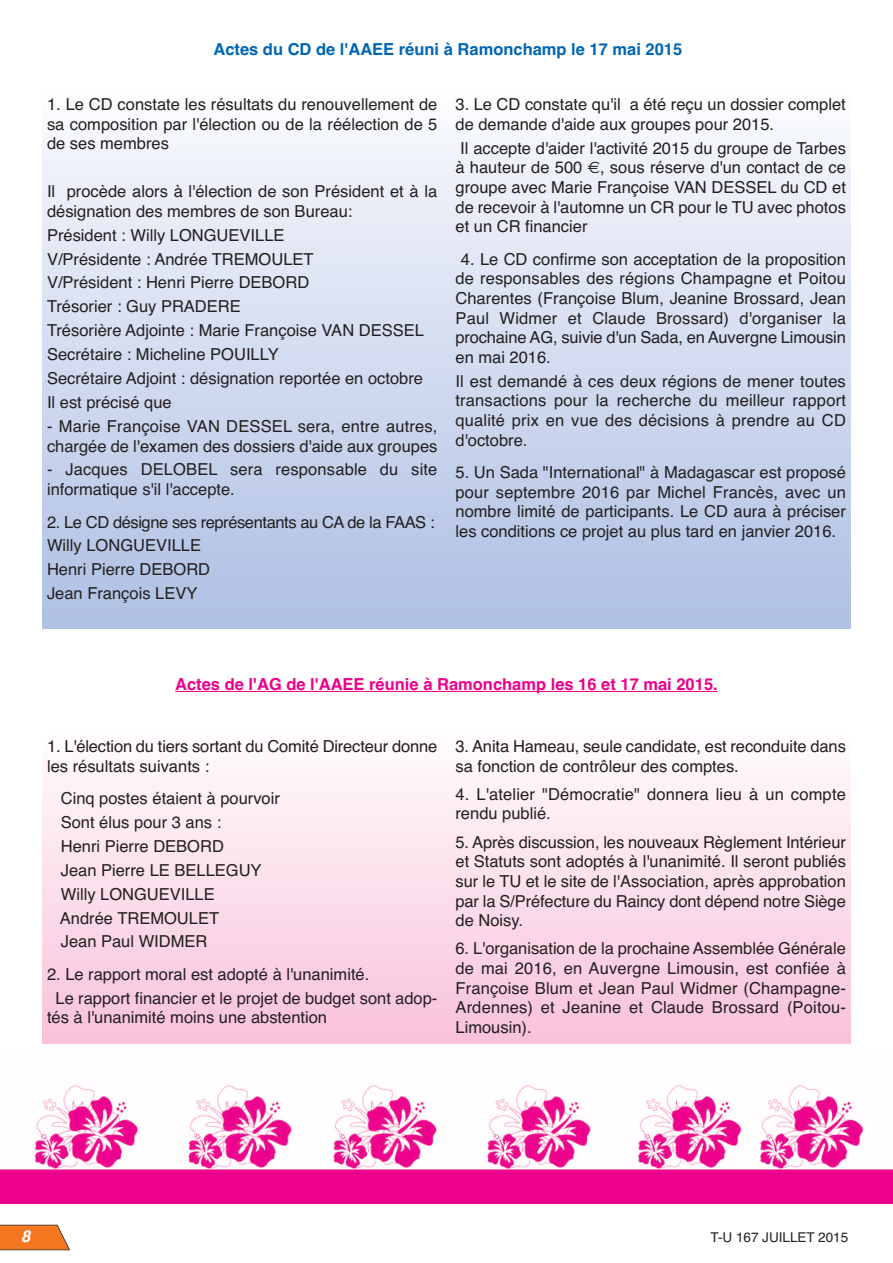
<style>
.page{position:relative;width:893px;height:1263px;background:#fff}
.page>*{position:absolute;margin:0;border:0;box-sizing:border-box;transform-origin:0 0}
.t1{font:16.5px/19.6px "Helvetica";color:#231f20}
.t2{font:700 16.5px "Helvetica";color:#ec008c}
.t3{font:700 16.5px "Helvetica";color:#0066b3}
.t4{font:italic 700 16.5px "Helvetica";color:#fff}
.t5{font:13.5px "Helvetica";color:#231f20}
.s1{font-family:"Euro Sans"}
</style>
<div class="page">
<svg style="left:0;top:1225px;width:70px;height:25px;background:#ea7f34"></svg>
<div style="left:43px;top:93px;width:807px;height:536px;background:linear-gradient(to bottom,#fbfafd,#adbfe3)"></div>
<img style="left:0;top:1084px;width:893px;height:119px">
<div style="left:43px;top:735px;width:807px;height:308px;background:linear-gradient(to bottom,#fffcfd,#f8c2da)"></div>
<hr style="left:175px;top:691px;width:543px;height:1px;background:#ec008c">
<p class="t3" style="left:213px;top:43px;width:470px">Actes du CD de l'AAEE réuni à Ramonchamp le 17 mai 2015</p>
<p class="t1" style="left:47px;top:96px;width:392px;text-align:justify">1. Le CD constate les résultats du renouvellement de sa composition par l'élection ou de la réélection de 5 de ses membres</p>
<p class="t1" style="left:47px;top:183px;width:392px">Il procède alors à l'élection de son Président et à la désignation des membres de son Bureau:</p>
<p class="t1" style="left:47px;top:225px;width:378px;line-height:23.9px">Président : Willy LONGUEVILLE<br>V/Présidente : Andrée TREMOULET<br>V/Président : Henri Pierre DEBORD<br>Trésorier : Guy PRADERE<br>Trésorière Adjointe : Marie Françoise VAN DESSEL Secrétaire : Micheline POUILLY<br>Secrétaire Adjoint : désignation reportée en octobre Il est précisé que</p>
<p class="t1" style="left:47px;top:418px;width:392px">- Marie Françoise VAN DESSEL sera, entre autres, chargée de l'examen des dossiers d'aide aux groupes</p>
<p class="t1" style="left:47px;top:461px;width:392px">- Jacques DELOBEL sera responsable du site informatique s'il l'accepte.</p>
<p class="t1" style="left:47px;top:511px;width:389px;line-height:23.9px">2. Le CD désigne ses représentants au CA de la FAAS :<br>Willy LONGUEVILLE<br>Henri Pierre DEBORD<br>Jean François LEVY</p>
<p class="t1" style="left:455px;top:96px;width:392px">3. Le CD constate qu'il a été reçu un dossier complet de demande d'aide aux groupes pour 2015.</p>
<p class="t1" style="left:455px;top:140px;width:392px;text-align:justify">Il accepte d'aider l'activité 2015 du groupe de Tarbes à hauteur de 500 <span class="s1">€</span>, sous réserve d'un contact de ce groupe avec Marie Françoise VAN DESSEL du CD et de recevoir à l'automne un CR pour le TU avec photos et un CR financier</p>
<p class="t1" style="left:455px;top:251px;width:392px;text-align:justify;text-indent:5px">4. Le CD confirme son acceptation de la proposition de responsables des régions Champagne et Poitou Charentes (Françoise Blum, Jeanine Brossard, Jean Paul Widmer et Claude Brossard) d'organiser la prochaine AG, suivie d'un Sada, en Auvergne Limousin en mai 2016.</p>
<p class="t1" style="left:455px;top:373px;width:392px;text-align:justify">Il est demandé à ces deux régions de mener toutes transactions pour la recherche du meilleur rapport qualité prix en vue des décisions à prendre au CD d'octobre.</p>
<p class="t1" style="left:455px;top:464px;width:392px;text-align:justify">5. Un Sada "International" à Madagascar est proposé pour septembre 2016 par Michel Francès, avec un nombre limité de participants. Le CD aura à préciser les conditions ce projet au plus tard en janvier 2016.</p>
<p class="t2" style="left:175px;top:678px;width:544px">Actes de l'AG de l'AAEE réunie à Ramonchamp les 16 et 17 mai 2015.</p>
<p class="t1" style="left:47px;top:738px;width:392px">1. L'élection du tiers sortant du Comité Directeur donne les résultats suivants :</p>
<p class="t1" style="left:60px;top:788px;width:222px;line-height:23.9px">Cinq postes étaient à pourvoir<br>Sont élus pour 3 ans :<br>Henri Pierre DEBORD<br>Jean Pierre LE BELLEGUY<br>Willy LONGUEVILLE<br>Andrée TREMOULET<br>Jean Paul WIDMER</p>
<p class="t1" style="left:56px;top:964px;width:383px;line-height:23.9px;text-indent:-9px">2. Le rapport moral est adopté à l'unanimité.<br>Le rapport financier et le projet de budget sont adop-</p>
<p class="t1" style="left:47px;top:1009px;width:282px">tés à l'unanimité moins une abstention</p>
<p class="t1" style="left:455px;top:738px;width:392px">3. Anita Hameau, seule candidate, est reconduite dans sa fonction de contrôleur des comptes.</p>
<p class="t1" style="left:455px;top:786px;width:392px">4. L'atelier "Démocratie" donnera lieu à un compte rendu publié.</p>
<p class="t1" style="left:455px;top:833px;width:392px;text-align:justify">5. Après discussion, les nouveaux Règlement Intérieur et Statuts sont adoptés à l'unanimité. Il seront publiés sur le TU et le site de l'Association, après approbation par la S/Préfecture du Raincy dont dépend notre Siège de Noisy.</p>
<p class="t1" style="left:455px;top:940px;width:392px;text-align:justify">6. L'organisation de la prochaine Assemblée Générale de mai 2016, en Auvergne Limousin, est confiée à Françoise Blum et Jean Paul Widmer (Champagne-Ardennes) et Jeanine et Claude Brossard (Poitou-Limousin).</p>
<p class="t4" style="left:21px;top:1230px;width:14px">8</p>
<p class="t5" style="left:710px;top:1232px;width:139px">T-U 167 JUILLET 2015</p>
</div>
